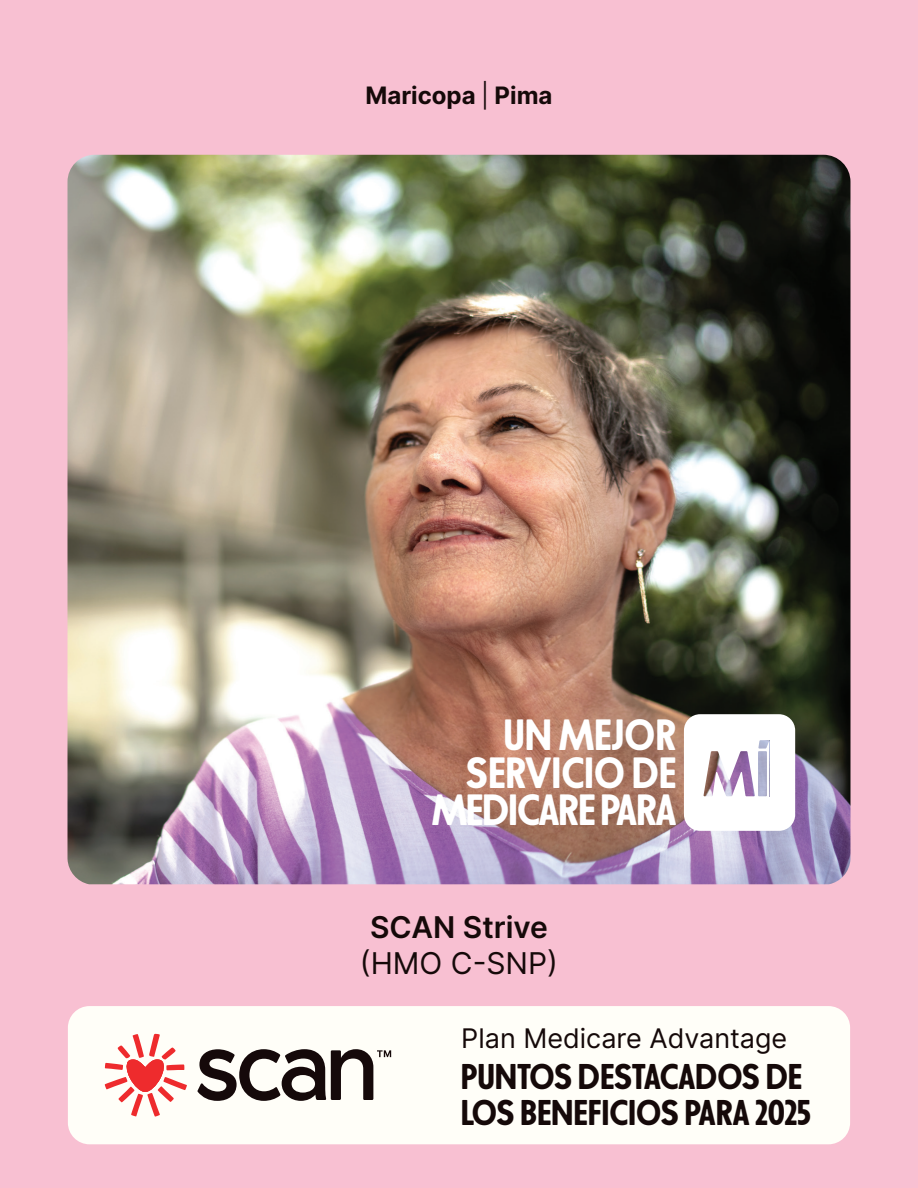
<style>
.page{position:relative;width:918px;height:1188px;background:#f8c0d2}
.page>*{position:absolute;margin:0;border:0;box-sizing:border-box;transform-origin:0 0}
.t1{font:43.5px/37.5px "SCAN Sans";color:#fff;text-align:right}
.t2{font:35.7px/36px "SCAN Sans";color:#150909}
.t3{font:600 30px "Inter";color:#150909}
.t4{font:30px "Inter";color:#150909}
.t5{font:27px "Inter";color:#150909}
.t6{font:700 24px "Inter";color:#150909}
.s1{font-weight:400}
</style>
<div class="page">
<img style="left:68px;top:155px;width:782px;height:729px">
<div style="left:684px;top:714px;width:111px;height:117px;background:#fff;border-radius:16px"></div>
<svg style="left:704px;top:740px;width:65px;height:56px"></svg>
<div style="left:68px;top:1006px;width:782px;height:138px;background:#fffef8;border-radius:22px"></div>
<svg style="left:105px;top:1034px;width:82px;height:83px"></svg>
<svg style="left:197px;top:1049px;width:194px;height:52px"></svg>
<p class="t6" style="left:365px;top:77px;width:189px">Maricopa <span class="s1">|</span> Pima</p>
<p class="t1" style="left:432px;top:713px;width:246px">UN MEJOR<br>SERVICIO DE<br>MEDICARE PARA</p>
<p class="t3" style="left:370px;top:905px;width:179px">SCAN Strive</p>
<p class="t4" style="left:360px;top:941px;width:200px">(HMO C‑SNP)</p>
<p class="t5" style="left:461px;top:1018px;width:328px">Plan Medicare Advantage</p>
<p class="t2" style="left:461px;top:1056px;width:352px">PUNTOS DESTACADOS DE<br>LOS BENEFICIOS PARA 2025</p>
</div>
